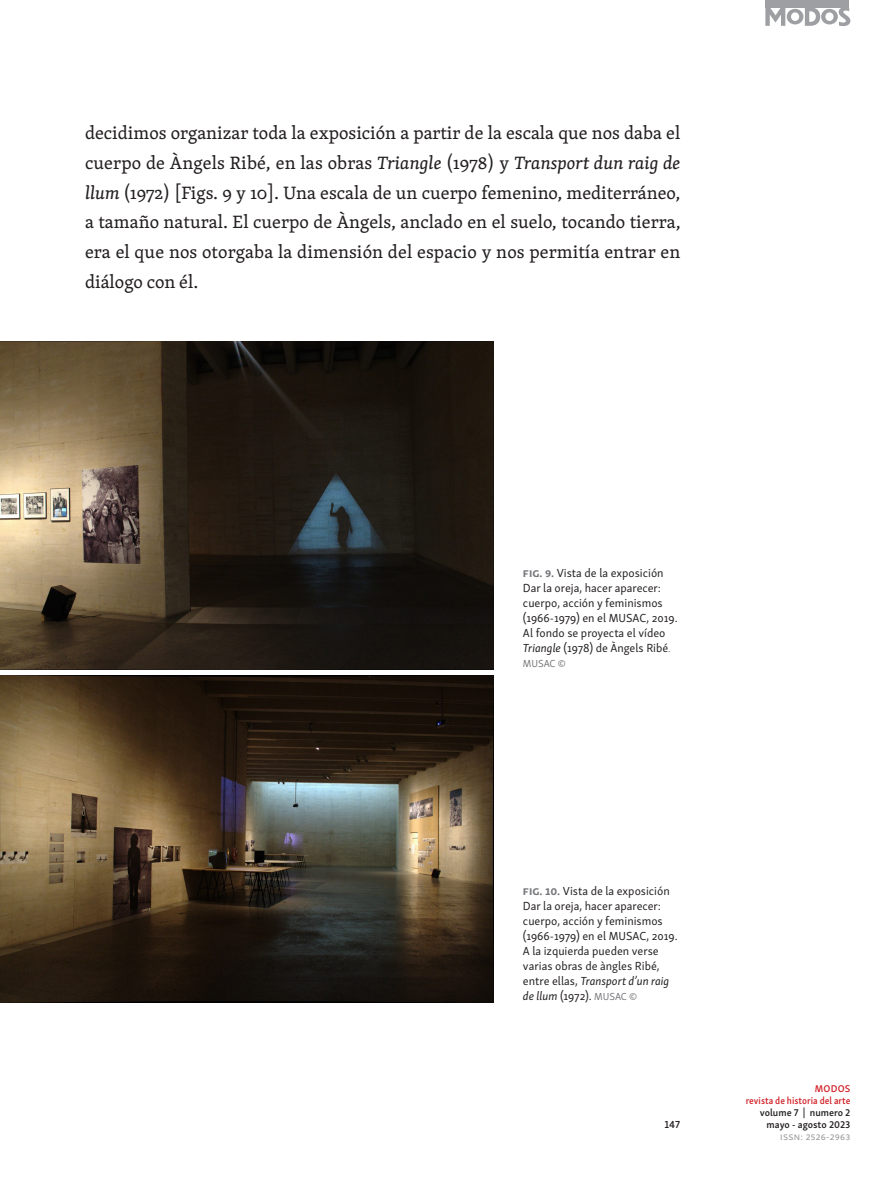
<style>
.page{position:relative;width:893px;height:1191px;background:#fff}
.page>*{position:absolute;margin:0;border:0;box-sizing:border-box;transform-origin:0 0}
.Paragrafo-Principal{font:18.3px/29.7px "Skolar Latin";letter-spacing:.005em;color:#231f20;text-align:justify}
.Figura-Legendas{font:12px/15px "Skolar Sans Latn";color:#231f20}
.Figura-Legendas-2{font:10.5px "Skolar Sans Latn";letter-spacing:-.01em;color:#757679}
.t1{font:600 10.5px "Skolar Sans Latn";color:#231f20}
.t2{font:600 10.05px/12px "Skolar Sans Latn";color:#231f20;text-align:right}
.t3{font:600 10.05px "Skolar Sans Latn Cn";color:#d1232a}
.t4{font:10.05px "Skolar Sans Latn";letter-spacing:.025em;color:#939598}
.t5{font:600 10.05px "Skolar Sans Latn";letter-spacing:.025em;color:#d1232a}
.s1{font-style:italic}
.s2{font-weight:700;color:#757679}
.s3{font-size:10.5px;color:#757679}
</style>
<div class="page">
<div style="left:765px;top:0;width:84px;height:8px;background:#9d9fa2"></div>
<svg style="left:765px;top:7px;width:85px;height:19px"></svg>
<img style="left:0;top:341px;width:493px;height:328px">
<img style="left:0;top:675px;width:493px;height:328px">
<p class="Paragrafo-Principal" style="left:85px;top:118px;width:597px">decidimos organizar toda la exposición a partir de la escala que nos daba el cuerpo de Àngels Ribé, en las obras <span class="s1">Triangle</span> (1978) y <span class="s1">Transport dun raig de llum</span> (1972) [Figs. 9 y 10]. Una escala de un cuerpo femenino, mediterráneo, a tamaño natural. El cuerpo de Àngels, anclado en el suelo, tocando tierra, era el que nos otorgaba la dimensión del espacio y nos permitía entrar en diálogo con él.</p>
<p class="Figura-Legendas" style="left:523px;top:564px;width:156px"><span class="s2">Fig. 9.</span> Vista de la exposición<br>Dar la oreja, hacer aparecer: cuerpo, acción y feminismos (1966-1979) en el MUSAC, 2019.<br>Al fondo se proyecta el vídeo<br><span class="s1">Triangle</span> (1978) de Àngels Ribé<span class="s3">.</span></p>
<p class="Figura-Legendas-2" style="left:523px;top:655px;width:44px">MUSAC ©</p>
<p class="Figura-Legendas" style="left:523px;top:882px;width:156px"><span class="s2">Fig. 10.</span> Vista de la exposición<br>Dar la oreja, hacer aparecer: cuerpo, acción y feminismos (1966-1979) en el MUSAC, 2019.<br>A la izquierda pueden verse varias obras de àngles Ribé, entre ellas, <span class="s1">Transport d’un raig de llum</span> (1972). <span class="s3">MUSAC ©</span></p>
<p class="t1" style="left:665px;top:1116px;width:17px">147</p>
<p class="t5" style="left:815px;top:1081px;width:37px">MODOS</p>
<p class="t3" style="left:746px;top:1093px;width:106px">revista de historia del arte</p>
<p class="t2" style="left:760px;top:1106px;width:92px">volume 7 | numero 2 mayo - agosto 2023</p>
<p class="t4" style="left:780px;top:1129px;width:72px">ISSN: 2526-2963</p>
</div>
